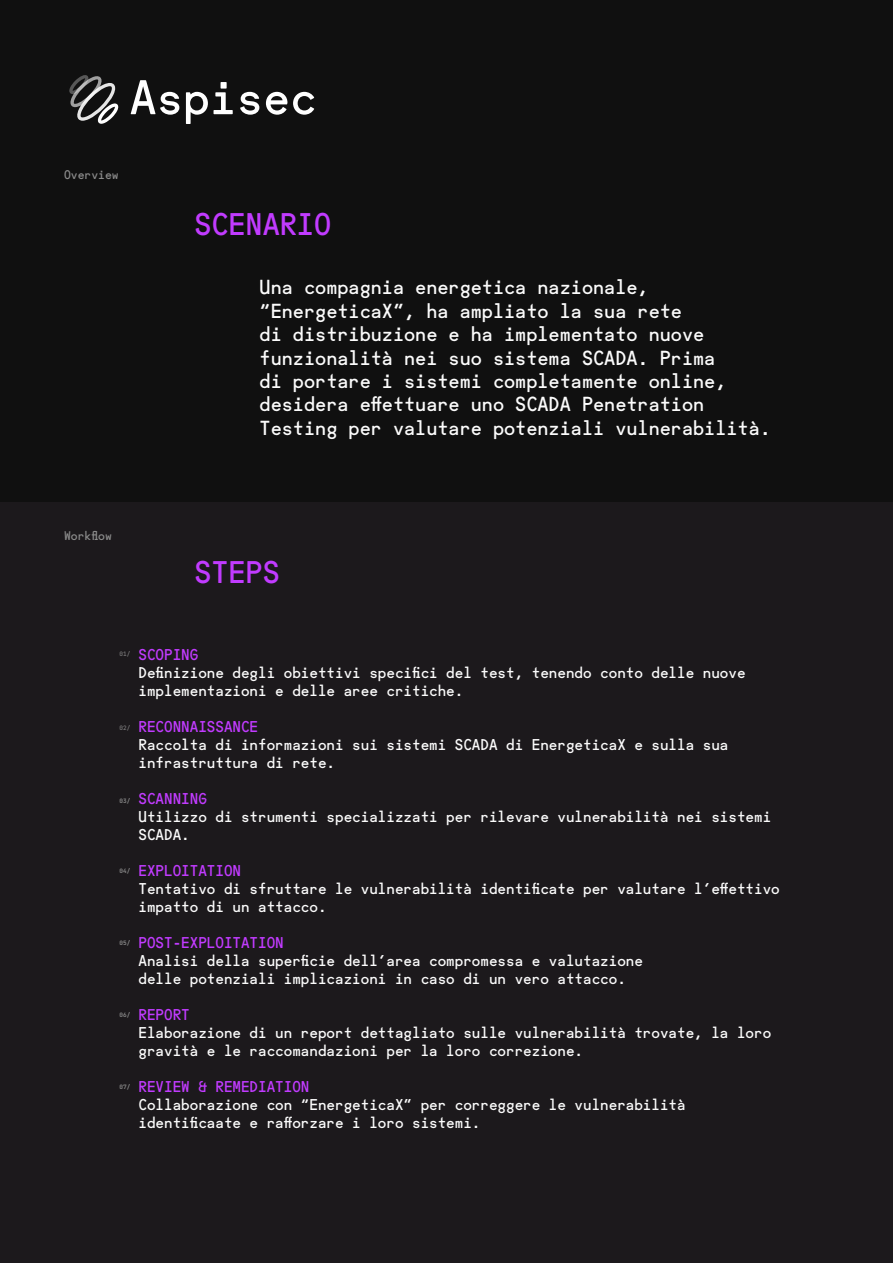
<style>
.page{position:relative;width:893px;height:1263px;background:#101010}
.page>*{position:absolute;margin:0;border:0;box-sizing:border-box;transform-origin:0 0}
.t1{font:30px "Fugue Mono";color:#c13bff}
.t2{font:19.5px/23.4px "Fugue Mono";color:#fbfbfb}
.t3{font:15px/18px "Fugue Mono";color:#fbfbfb}
.t4{font:15px "Fugue Mono";color:#c13bff}
.t5{font:12px "Fugue Mono";color:#8b8b8b}
.t6{font:700 6px "Jet Brains Mono";color:#8b8b8b}
.t7{font:6px "Jet Brains Mono";color:#8b8b8b}
</style>
<div class="page">
<div style="left:0;top:503px;width:893px;height:760px;background:#1c191c"></div>
<svg style="left:131px;top:80px;width:48px;height:35px"></svg>
<svg style="left:186px;top:92px;width:22px;height:32px"></svg>
<svg style="left:214px;top:82px;width:19px;height:32px"></svg>
<svg style="left:240px;top:92px;width:19px;height:23px"></svg>
<svg style="left:266px;top:92px;width:48px;height:23px"></svg>
<svg style="left:69px;top:75px;width:50px;height:49px"></svg>
<p class="t5" style="left:64px;top:165px;width:56px">Overview</p>
<p class="t1" style="left:194px;top:200px;width:138px">SCENARIO</p>
<p class="t2" style="left:260px;top:273px;width:513px">Una compagnia energetica nazionale, “EnergeticaX”, ha ampliato la sua rete<br>di distribuzione e ha implementato nuove funzionalità nei suo sistema SCADA. Prima<br>di portare i sistemi completamente online, desidera effettuare uno SCADA Penetration Testing per valutare potenziali vulnerabilità.</p>
<p class="t5" style="left:64px;top:525px;width:49px">Workflow</p>
<p class="t1" style="left:194px;top:547px;width:87px">STEPS</p>
<p class="t7" style="left:120px;top:649px;width:12px">01/</p>
<p class="t7" style="left:120px;top:723px;width:12px">02/</p>
<p class="t6" style="left:120px;top:796px;width:12px">03/</p>
<p class="t6" style="left:120px;top:867px;width:12px">04/</p>
<p class="t6" style="left:120px;top:938px;width:12px">05/</p>
<p class="t6" style="left:120px;top:1011px;width:12px">06/</p>
<p class="t6" style="left:120px;top:1082px;width:12px">07/</p>
<p class="t4" style="left:138px;top:642px;width:61px">SCOPING</p>
<p class="t3" style="left:138px;top:662px;width:609px">Definizione degli obiettivi specifici del test, tenendo conto delle nuove implementazioni e delle aree critiche.</p>
<p class="t4" style="left:138px;top:714px;width:121px">RECONNAISSANCE</p>
<p class="t3" style="left:138px;top:734px;width:591px">Raccolta di informazioni sui sistemi SCADA di EnergeticaX e sulla sua infrastruttura di rete.</p>
<p class="t4" style="left:138px;top:786px;width:70px">SCANNING</p>
<p class="t3" style="left:138px;top:806px;width:634px">Utilizzo di strumenti specializzati per rilevare vulnerabilità nei sistemi<br>SCADA.</p>
<p class="t4" style="left:138px;top:858px;width:104px">EXPLOITATION</p>
<p class="t3" style="left:138px;top:878px;width:643px">Tentativo di sfruttare le vulnerabilità identificate per valutare l’effettivo impatto di un attacco.</p>
<p class="t4" style="left:138px;top:930px;width:147px">POST-EXPLOITATION</p>
<p class="t3" style="left:138px;top:950px;width:506px">Analisi della superficie dell’area compromessa e valutazione</p>
<p class="t3" style="left:138px;top:968px;width:489px">delle potenziali implicazioni in caso di un vero attacco.</p>
<p class="t4" style="left:138px;top:1002px;width:53px">REPORT</p>
<p class="t3" style="left:138px;top:1022px;width:634px">Elaborazione di un report dettagliato sulle vulnerabilità trovate, la loro gravità e le raccomandazioni per la loro correzione.</p>
<p class="t4" style="left:138px;top:1074px;width:173px">REVIEW &amp; REMEDIATION</p>
<p class="t3" style="left:138px;top:1094px;width:549px">Collaborazione con “EnergeticaX” per correggere le vulnerabilità identificaate e rafforzare i loro sistemi.</p>
</div>
